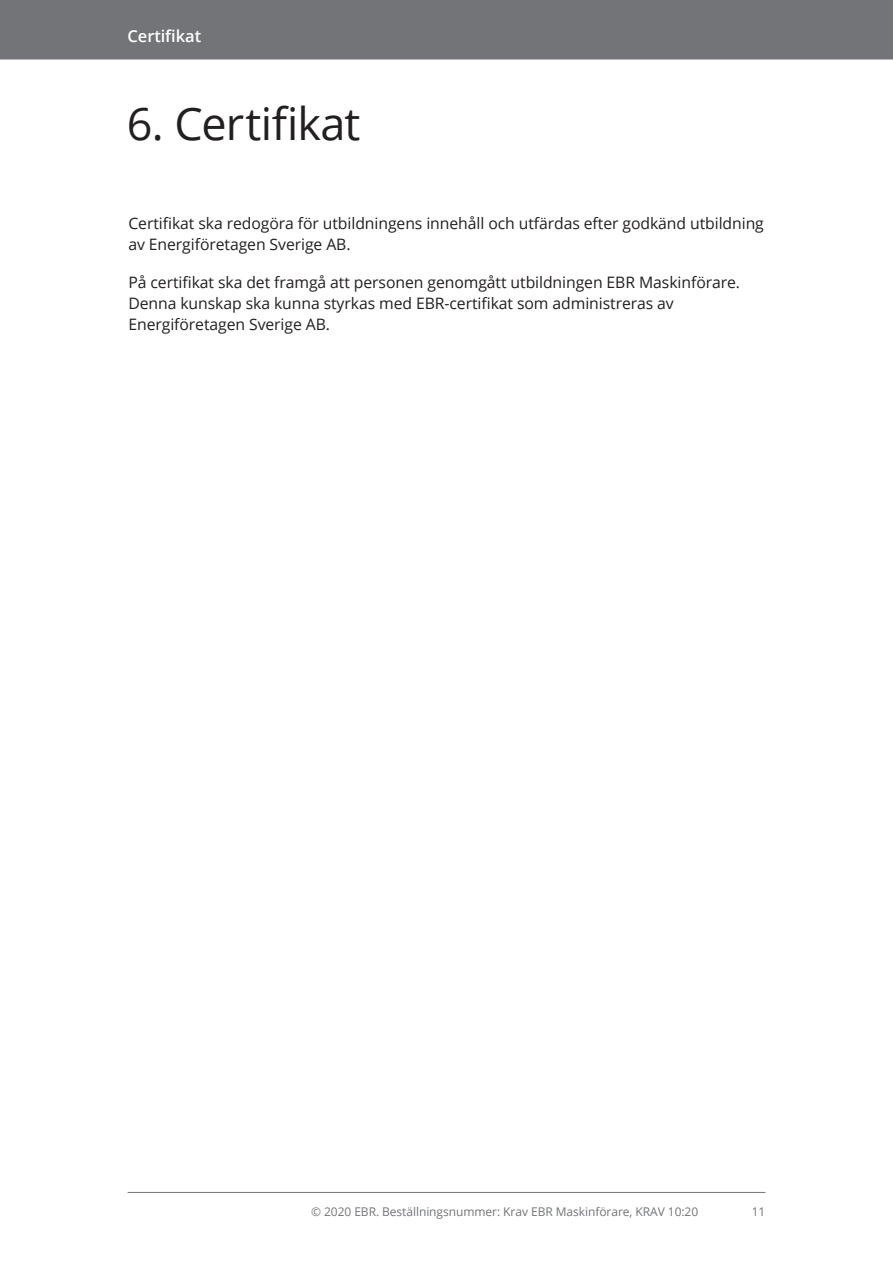
<style>
.page{position:relative;width:893px;height:1263px;background:#fff}
.page>*{position:absolute;margin:0;border:0;box-sizing:border-box;transform-origin:0 0}
.Rubrik_-_H1_-_Nummer{font:45px "Open Sans";letter-spacing:-.015em;color:#231f20}
.Sidhuvud{font:600 16.5px "Open Sans";letter-spacing:-.005em;color:#fff}
.Brödtext{font:15.75px/21px "Open Sans";letter-spacing:-.005em;color:#231f20}
.t1{font:12px "Open Sans";letter-spacing:-.005em;color:#727477}
</style>
<div class="page">
<div style="left:0;top:0;width:893px;height:60px;background:#727477"></div>
<hr style="left:128px;top:1192px;width:637px;height:1px;background:#727477">
<p class="Sidhuvud" style="left:128px;top:25px;width:75px">Certifikat</p>
<p class="Rubrik_-_H1_-_Nummer" style="left:127px;top:93px;width:235px">6. Certifikat</p>
<p class="Brödtext" style="left:128px;top:212px;width:637px">Certifikat ska redogöra för utbildningens innehåll och utfärdas efter godkänd utbildning av Energiföretagen Sverige AB.</p>
<p class="Brödtext" style="left:128px;top:271px;width:613px">På certifikat ska det framgå att personen genomgått utbildningen EBR Maskinförare.<br>Denna kunskap ska kunna styrkas med EBR-certifikat som administreras av<br>Energiföretagen Sverige AB.</p>
<p class="t1" style="left:311px;top:1204px;width:389px">© 2020 EBR. Beställningsnummer: Krav EBR Maskinförare, KRAV 10:20</p>
<p class="t1" style="left:752px;top:1204px;width:15px">11</p>
</div>
